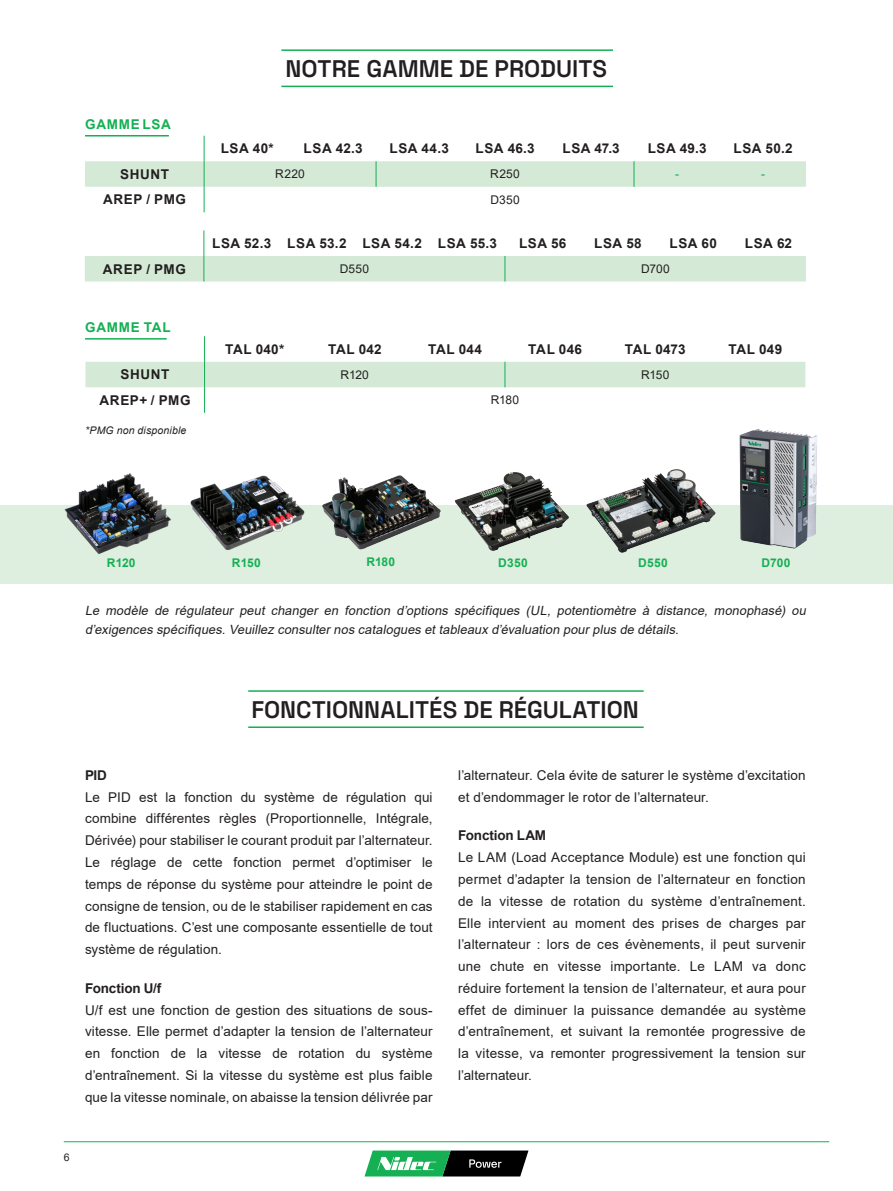
<style>
.page{position:relative;width:893px;height:1191px;background:#fff}
.page>*{position:absolute;margin:0;border:0;box-sizing:border-box;transform-origin:0 0}
.Sous-Titre{font:600 24px "Space Grotesk";color:#231f20}
.Corps_de_texte{font:13.5px/21.8px "Arial";letter-spacing:.01em;color:#231f20;text-align:justify}
.Corps_de_texte-2{font:700 13.5px "Arial";letter-spacing:.035em;color:#231f20}
.Corps_de_texte-3{font:700 13.5px "Arial";letter-spacing:-.015em;color:#231f20}
.Corps_de_texte-4{font:700 13.5px "Arial";letter-spacing:.05em;color:#15b053}
.Corps_de_texte-5{font:italic 12.75px/19.5px "Arial";color:#231f20}
.Corps_de_texte-6{font:12px "Arial";letter-spacing:.015em;color:#231f20}
.Corps_de_texte-7{font:700 12px "Arial";letter-spacing:.015em;color:#15b053}
.Corps_de_texte-8{font:12px "Arial";color:#15b053}
.Corps_de_texte-9{font:italic 10.5px "Arial";letter-spacing:.02em;color:#231f20}
.t1{font:10.5px "Arial";color:#231f20}
</style>
<div class="page">
<hr style="left:64px;top:1141px;width:765px;height:1px;background:#15b053">
<svg style="left:364px;top:1150px;width:164px;height:26px;background:#36704e"></svg>
<div style="left:0;top:505px;width:893px;height:79px;background:#deeedf"></div>
<img style="left:64px;top:473px;width:107px;height:82px">
<img style="left:455px;top:472px;width:114px;height:79px">
<img style="left:190px;top:475px;width:115px;height:75px">
<img style="left:322px;top:475px;width:119px;height:75px">
<img style="left:586px;top:469px;width:130px;height:84px">
<img style="left:739px;top:429px;width:79px;height:120px">
<hr style="left:248px;top:690px;width:396px;height:2px;background:#15b053">
<hr style="left:281px;top:49px;width:332px;height:2px;background:#15b053">
<hr style="left:248px;top:726px;width:396px;height:2px;background:#15b053">
<hr style="left:281px;top:86px;width:332px;height:1px;background:#15b053">
<svg style="left:85px;top:136px;width:721px;height:76px"></svg>
<svg style="left:85px;top:230px;width:721px;height:51px"></svg>
<svg style="left:85px;top:336px;width:720px;height:77px"></svg>
<hr style="left:85px;top:135px;width:84px;height:1px;background:#15b053">
<hr style="left:85px;top:338px;width:82px;height:1px;background:#15b053">
<p class="Corps_de_texte-4" style="left:85px;top:115px;width:87px">GAMME LSA</p>
<p class="Sous-Titre" style="left:286px;top:50px;width:323px">NOTRE GAMME DE PRODUITS</p>
<p class="Corps_de_texte-2" style="left:221px;top:139px;width:54px">LSA 40*</p>
<p class="Corps_de_texte-2" style="left:304px;top:139px;width:61px">LSA 42.3</p>
<p class="Corps_de_texte-2" style="left:389px;top:139px;width:61px">LSA 44.3</p>
<p class="Corps_de_texte-2" style="left:476px;top:139px;width:61px">LSA 46.3</p>
<p class="Corps_de_texte-2" style="left:562px;top:139px;width:59px">LSA 47.3</p>
<p class="Corps_de_texte-2" style="left:648px;top:139px;width:60px">LSA 49.3</p>
<p class="Corps_de_texte-2" style="left:733px;top:139px;width:61px">LSA 50.2</p>
<p class="Corps_de_texte-2" style="left:120px;top:165px;width:50px">SHUNT</p>
<p class="Corps_de_texte-6" style="left:275px;top:166px;width:31px">R220</p>
<p class="Corps_de_texte-6" style="left:490px;top:166px;width:31px">R250</p>
<p class="Corps_de_texte-8" style="left:675px;top:166px;width:5px">-</p>
<p class="Corps_de_texte-8" style="left:761px;top:166px;width:5px">-</p>
<p class="Corps_de_texte-2" style="left:103px;top:190px;width:85px">AREP / PMG</p>
<p class="Corps_de_texte-6" style="left:490px;top:191px;width:31px">D350</p>
<p class="Corps_de_texte-2" style="left:212px;top:234px;width:61px">LSA 52.3</p>
<p class="Corps_de_texte-2" style="left:287px;top:234px;width:61px">LSA 53.2</p>
<p class="Corps_de_texte-2" style="left:362px;top:234px;width:61px">LSA 54.2</p>
<p class="Corps_de_texte-2" style="left:438px;top:234px;width:61px">LSA 55.3</p>
<p class="Corps_de_texte-2" style="left:519px;top:234px;width:49px">LSA 56</p>
<p class="Corps_de_texte-2" style="left:594px;top:234px;width:49px">LSA 58</p>
<p class="Corps_de_texte-2" style="left:669px;top:234px;width:49px">LSA 60</p>
<p class="Corps_de_texte-2" style="left:745px;top:234px;width:49px">LSA 62</p>
<p class="Corps_de_texte-2" style="left:103px;top:259px;width:85px">AREP / PMG</p>
<p class="Corps_de_texte-6" style="left:340px;top:261px;width:31px">D550</p>
<p class="Corps_de_texte-6" style="left:641px;top:261px;width:30px">D700</p>
<p class="Corps_de_texte-4" style="left:85px;top:317px;width:87px">GAMME TAL</p>
<p class="Corps_de_texte-2" style="left:225px;top:340px;width:61px">TAL 040*</p>
<p class="Corps_de_texte-2" style="left:328px;top:340px;width:55px">TAL 042</p>
<p class="Corps_de_texte-2" style="left:428px;top:340px;width:55px">TAL 044</p>
<p class="Corps_de_texte-2" style="left:528px;top:340px;width:55px">TAL 046</p>
<p class="Corps_de_texte-2" style="left:625px;top:340px;width:62px">TAL 0473</p>
<p class="Corps_de_texte-2" style="left:729px;top:340px;width:55px">TAL 049</p>
<p class="Corps_de_texte-2" style="left:121px;top:365px;width:50px">SHUNT</p>
<p class="Corps_de_texte-6" style="left:341px;top:366px;width:30px">R120</p>
<p class="Corps_de_texte-6" style="left:641px;top:366px;width:30px">R150</p>
<p class="Corps_de_texte-2" style="left:99px;top:391px;width:93px">AREP+ / PMG</p>
<p class="Corps_de_texte-6" style="left:491px;top:392px;width:30px">R180</p>
<p class="Corps_de_texte-9" style="left:85px;top:423px;width:103px">*PMG non disponible</p>
<p class="Corps_de_texte-7" style="left:107px;top:554px;width:30px">R120</p>
<p class="Corps_de_texte-7" style="left:232px;top:554px;width:30px">R150</p>
<p class="Corps_de_texte-7" style="left:366px;top:553px;width:30px">R180</p>
<p class="Corps_de_texte-7" style="left:498px;top:554px;width:31px">D350</p>
<p class="Corps_de_texte-7" style="left:638px;top:554px;width:31px">D550</p>
<p class="Corps_de_texte-7" style="left:761px;top:554px;width:31px">D700</p>
<p class="Corps_de_texte-5" style="left:85px;top:600px;width:725px">Le modèle de régulateur peut changer en fonction d’options spécifiques (UL, potentiomètre à distance, monophasé) ou d’exigences spécifiques.Veuillez consulternos catalogues ettableaux d’évaluation pourplus de détails.</p>
<p class="Sous-Titre" style="left:251px;top:691px;width:389px">FONCTIONNALITÉS DE RÉGULATION</p>
<p class="Corps_de_texte-2" style="left:85px;top:765px;width:24px">PID</p>
<p class="Corps_de_texte" style="left:85px;top:786px;width:349px">Le PID est la fonction du système de régulation qui combine différentes règles (Proportionnelle, Intégrale, Dérivée) pour stabiliser le courant produit par l’alternateur.<br>Le réglage de cette fonction permet d’optimiser le temps de réponse du système pour atteindre le point de consigne de tension, ou de le stabiliser rapidement en cas de fluctuations. C’est une composante essentielle de tout système de régulation.</p>
<p class="Corps_de_texte-3" style="left:85px;top:978px;width:78px">Fonction U/f</p>
<p class="Corps_de_texte" style="left:85px;top:998px;width:349px">U/f est une fonction de gestion des situations de sous&shy;vitesse. Elle permet d’adapter la tension de l’alternateur en fonction de la vitesse de rotation du système d’entraînement. Si la vitesse du système est plus faible que la vitesse nominale, on abaisse la tension délivrée par</p>
<p class="t1" style="left:64px;top:1150px;width:7px">6</p>
<p class="Corps_de_texte" style="left:458px;top:764px;width:349px">l’alternateur. Cela évite de saturer le système d’excitation et d’endommager le rotor de l’alternateur.</p>
<p class="Corps_de_texte-3" style="left:458px;top:826px;width:90px">Fonction LAM</p>
<p class="Corps_de_texte" style="left:458px;top:846px;width:349px">Le LAM (Load Acceptance Module) est une fonction qui permet d’adapter la tension de l’alternateur en fonction de la vitesse de rotation du système d’entraînement.<br>Elle intervient au moment des prises de charges par l’alternateur : lors de ces évènements, il peut survenir une chute en vitesse importante. Le LAM va donc réduire fortement la tension de l’alternateur, et aura pour effet de diminuer la puissance demandée au système d’entraînement, et suivant la remontée progressive de la vitesse, va remonter progressivement la tension sur l’alternateur.</p>
</div>
